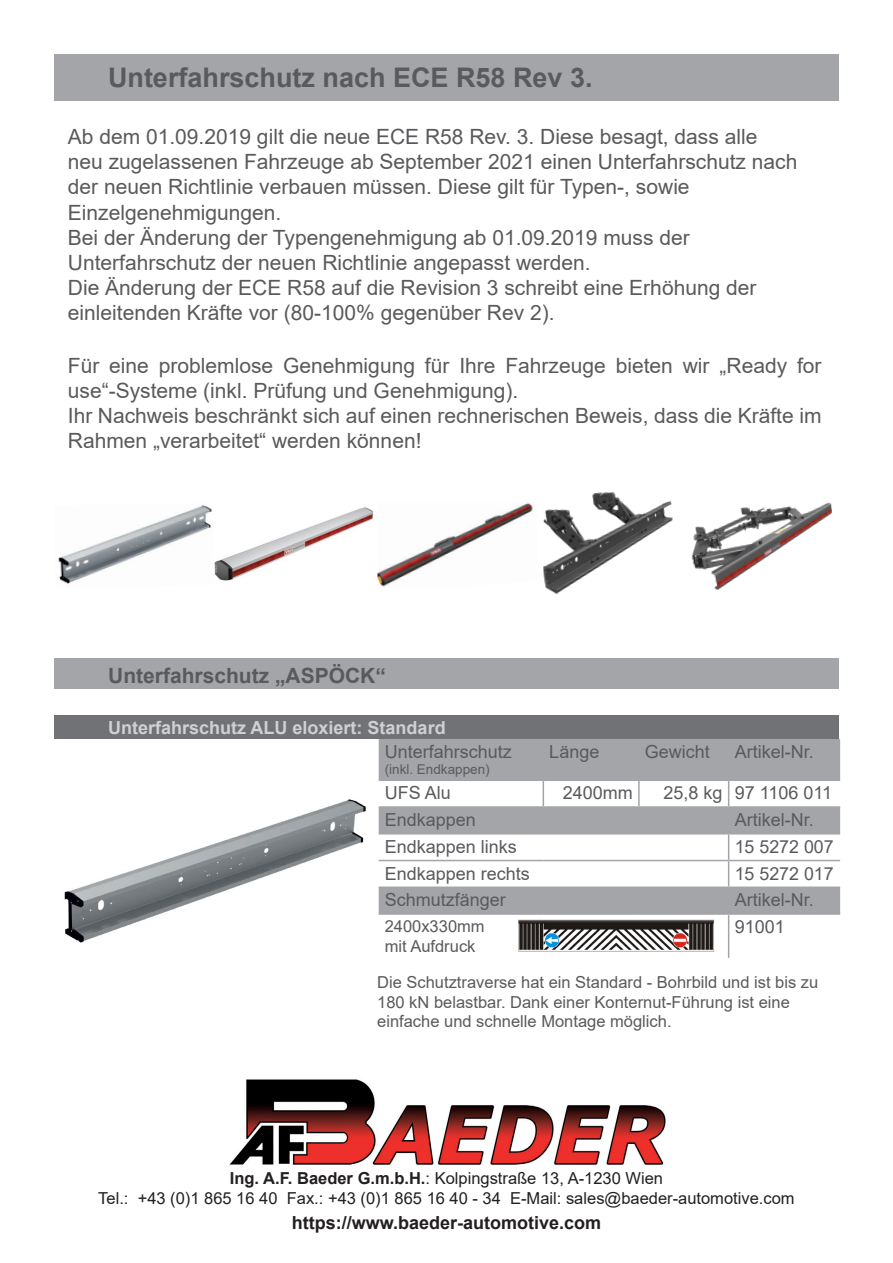
<style>
.page{position:relative;width:893px;height:1263px;background:#fff}
.page>*{position:absolute;margin:0;border:0;box-sizing:border-box;transform-origin:0 0}
.t1{font:700 27px "Arial";color:#5a5a5d}
.t2{font:21px/25.2px "Arial";color:#5a5a5d}
.t3{font:700 21px "Arial";color:#5a5a5d}
.t4{font:18px "Arial";color:#5a5a5d}
.t5{font:700 18px "Arial";color:#cfd0d2}
.t6{font:700 18px "Arial";color:#231f20}
.t7{font:16.5px/19.8px "Arial";color:#5a5a5d}
.t8{font:16.5px "Arial";color:#231f20}
.t9{font:13.5px "Arial";color:#5a5a5d}
.s1{font-weight:700}
</style>
<div class="page">
<div style="left:54px;top:54px;width:785px;height:46px;background:#a4a5a9"></div>
<img style="left:229px;top:1079px;width:437px;height:86px">
<img style="left:58px;top:505px;width:154px;height:79px">
<img style="left:214px;top:503px;width:319px;height:84px">
<img style="left:543px;top:492px;width:130px;height:103px">
<img style="left:691px;top:502px;width:141px;height:88px">
<div style="left:54px;top:715px;width:785px;height:24px;background:#717275"></div>
<svg style="left:379px;top:739px;width:461px;height:174px;fill:#a4a5a9"></svg>
<hr style="left:543px;top:739px;width:1px;height:40px;background:#a4a5a9">
<hr style="left:638px;top:739px;width:2px;height:40px;background:#a4a5a9">
<hr style="left:728px;top:739px;width:1px;height:40px;background:#a4a5a9">
<hr style="left:379px;top:779px;width:164px;height:2px;background:#a4a5a9">
<hr style="left:543px;top:779px;width:96px;height:2px;background:#a4a5a9">
<svg style="left:543px;top:781px;width:1px;height:25px"></svg>
<hr style="left:639px;top:779px;width:90px;height:2px;background:#a4a5a9">
<hr style="left:638px;top:781px;width:2px;height:25px;background:#a4a5a9">
<hr style="left:729px;top:779px;width:111px;height:2px;background:#a4a5a9">
<hr style="left:379px;top:806px;width:164px;height:2px;background:#a4a5a9">
<hr style="left:543px;top:806px;width:96px;height:2px;background:#a4a5a9">
<hr style="left:639px;top:806px;width:90px;height:2px;background:#a4a5a9">
<hr style="left:729px;top:806px;width:111px;height:2px;background:#a4a5a9">
<hr style="left:379px;top:833px;width:164px;height:1px;background:#a4a5a9">
<hr style="left:543px;top:833px;width:96px;height:1px;background:#a4a5a9">
<hr style="left:639px;top:833px;width:90px;height:1px;background:#a4a5a9">
<hr style="left:729px;top:833px;width:111px;height:1px;background:#a4a5a9">
<hr style="left:379px;top:860px;width:164px;height:1px;background:#a4a5a9">
<hr style="left:543px;top:860px;width:96px;height:1px;background:#a4a5a9">
<hr style="left:639px;top:860px;width:90px;height:1px;background:#a4a5a9">
<hr style="left:729px;top:860px;width:111px;height:1px;background:#a4a5a9">
<hr style="left:379px;top:886px;width:164px;height:2px;background:#a4a5a9">
<hr style="left:543px;top:886px;width:96px;height:2px;background:#a4a5a9">
<hr style="left:639px;top:886px;width:90px;height:2px;background:#a4a5a9">
<hr style="left:729px;top:886px;width:111px;height:2px;background:#a4a5a9">
<svg style="left:728px;top:781px;width:1px;height:132px"></svg>
<hr style="left:379px;top:913px;width:164px;height:2px;background:#a4a5a9">
<hr style="left:543px;top:913px;width:96px;height:2px;background:#a4a5a9">
<hr style="left:639px;top:913px;width:90px;height:2px;background:#a4a5a9">
<hr style="left:729px;top:913px;width:111px;height:2px;background:#a4a5a9">
<hr style="left:728px;top:915px;width:1px;height:43px;background:#a4a5a9">
<img style="left:64px;top:799px;width:302px;height:144px">
<img style="left:518px;top:919px;width:197px;height:33px">
<div style="left:54px;top:658px;width:785px;height:31px;background:#a4a5a9"></div>
<p class="t1" style="left:108px;top:58px;width:486px">Unterfahrschutz nach ECE R58 Rev 3.</p>
<p class="t2" style="left:68px;top:124px;width:691px">Ab dem 01.09.2019 gilt die neue ECE R58 Rev. 3. Diese besagt, dass alle</p>
<p class="t2" style="left:68px;top:149px;width:731px">neu zugelassenen Fahrzeuge ab September 2021 einen Unterfahrschutz nach der neuen Richtlinie verbauen müssen. Diese gilt für Typen-, sowie</p>
<p class="t2" style="left:68px;top:199px;width:215px">Einzelgenehmigungen.</p>
<p class="t2" style="left:68px;top:225px;width:623px">Bei der Änderung der Typengenehmigung ab 01.09.2019 muss der</p>
<p class="t2" style="left:68px;top:250px;width:524px">Unterfahrschutz der neuen Richtlinie angepasst werden.</p>
<p class="t2" style="left:68px;top:275px;width:690px">Die Änderung der ECE R58 auf die Revision 3 schreibt eine Erhöhung der</p>
<p class="t2" style="left:68px;top:300px;width:488px">einleitenden Kräfte vor (80-100% gegenüber Rev 2).</p>
<p class="t2" style="left:68px;top:353px;width:755px">Für eine problemlose Genehmigung für Ihre Fahrzeuge bieten wir „Ready for use“-Systeme (inkl. Prüfung und Genehmigung).</p>
<p class="t2" style="left:68px;top:403px;width:755px">Ihr Nachweis beschränkt sich auf einen rechnerischen Beweis, dass die Kräfte im<br>Rahmen „verarbeitet“ werden können!</p>
<p class="t3" style="left:108px;top:661px;width:279px">Unterfahrschutz „ASPÖCK“</p>
<p class="t5" style="left:108px;top:715px;width:339px">Unterfahrschutz ALU eloxiert: Standard</p>
<p class="t4" style="left:385px;top:739px;width:129px">Unterfahrschutz</p>
<p class="t9" style="left:385px;top:760px;width:107px">(inkl. Endkappen)</p>
<p class="t4" style="left:549px;top:739px;width:52px">Länge</p>
<p class="t4" style="left:645px;top:739px;width:67px">Gewicht</p>
<p class="t4" style="left:735px;top:739px;width:81px">Artikel-Nr.</p>
<p class="t4" style="left:385px;top:781px;width:68px">UFS Alu</p>
<p class="t4" style="left:563px;top:781px;width:72px">2400mm</p>
<p class="t4" style="left:664px;top:781px;width:61px">25,8 kg</p>
<p class="t4" style="left:735px;top:781px;width:99px">97 1106 011</p>
<p class="t4" style="left:385px;top:807px;width:93px">Endkappen</p>
<p class="t4" style="left:735px;top:807px;width:81px">Artikel-Nr.</p>
<p class="t4" style="left:385px;top:834px;width:134px">Endkappen links</p>
<p class="t4" style="left:735px;top:834px;width:101px">15 5272 007</p>
<p class="t4" style="left:385px;top:861px;width:147px">Endkappen rechts</p>
<p class="t4" style="left:735px;top:861px;width:101px">15 5272 017</p>
<p class="t4" style="left:385px;top:888px;width:123px">Schmutzfänger</p>
<p class="t4" style="left:735px;top:888px;width:81px">Artikel-Nr.</p>
<p class="t7" style="left:385px;top:916px;width:101px">2400x330mm</p>
<p class="t7" style="left:385px;top:936px;width:92px">mit Aufdruck</p>
<p class="t4" style="left:735px;top:914px;width:52px">91001</p>
<p class="t7" style="left:377px;top:972px;width:443px">Die Schutztraverse hat ein Standard - Bohrbild und ist bis zu<br>180 kN belastbar. Dank einer Konternut-Führung ist eine</p>
<p class="t7" style="left:377px;top:1011px;width:296px">einfache und schnelle Montage möglich.</p>
<p class="t8" style="left:230px;top:1167px;width:435px"><span class="s1">Ing. A.F. Baeder G.m.b.H.</span>: Kolpingstraße 13, A-1230 Wien</p>
<p class="t8" style="left:98px;top:1186px;width:698px">Tel.: +43 (0)1 865 16 40 Fax.: +43 (0)1 865 16 40 - 34 E-Mail: sales@baeder-automotive.com</p>
<p class="t6" style="left:292px;top:1210px;width:311px">https://www.baeder-automotive.com</p>
</div>
